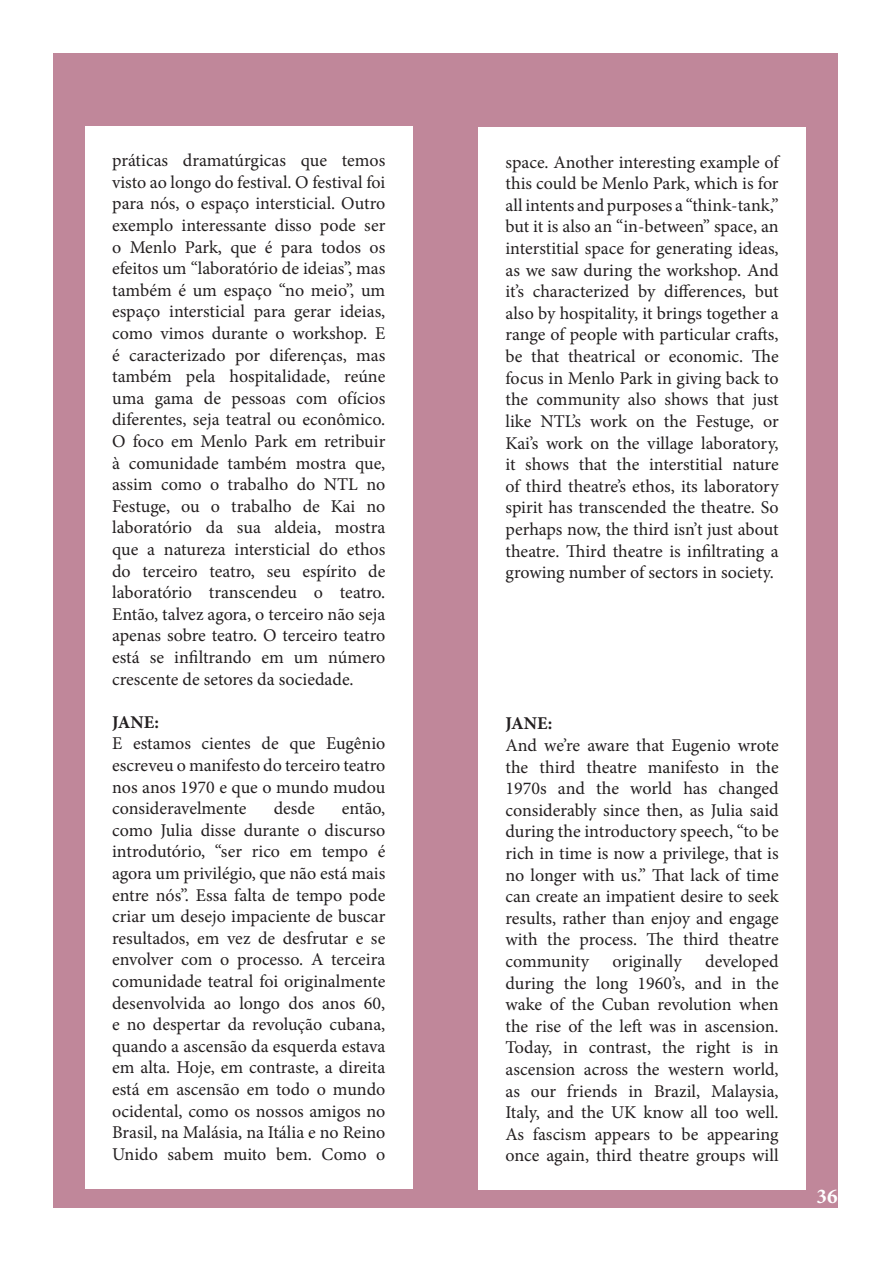
<style>
.page{position:relative;width:893px;height:1263px;background:#fff}
.page>*{position:absolute;margin:0;border:0;box-sizing:border-box;transform-origin:0 0}
.t1{font:700 21px "Minion Pro";color:#fff}
.t2{font:18px/21.6px "Minion Pro";color:#231f20;text-align:justify}
.t3{font:700 18px "Minion Pro";color:#231f20}
</style>
<div class="page">
<div style="left:53px;top:53px;width:785px;height:1155px;background:#c0879a"></div>
<div style="left:85px;top:126px;width:327px;height:1062px;background:#fff"></div>
<div style="left:478px;top:128px;width:328px;height:1062px;background:#fff"></div>
<p class="t2" style="left:112px;top:150px;width:275px">práticas dramatúrgicas que temos visto ao longo do festival. O festival foi para nós, o espaço intersticial. Outro exemplo interessante disso pode ser o Menlo Park, que é para todos os efeitos um “laboratório de ideias”, mas também é um espaço “no meio”, um espaço intersticial para gerar ideias, como vimos durante o workshop. E é caracterizado por diferenças, mas também pela hospitalidade, reúne uma gama de pessoas com ofícios diferentes, seja teatral ou econômico.<br>O foco em Menlo Park em retribuir à comunidade também mostra que, assim como o trabalho do NTL no Festuge, ou o trabalho de Kai no laboratório da sua aldeia, mostra que a natureza intersticial do ethos do terceiro teatro, seu espírito de laboratório transcendeu o teatro.<br>Então, talvez agora, o terceiro não seja apenas sobre teatro. O terceiro teatro está se infiltrando em um número crescente de setores da sociedade.</p>
<p class="t3" style="left:112px;top:709px;width:48px">JANE:</p>
<p class="t2" style="left:112px;top:733px;width:275px">E estamos cientes de que Eugênio escreveu o manifesto do terceiro teatro nos anos 1970 e que o mundo mudou consideravelmente</p>
<p class="t2" style="left:274px;top:798px;width:43px">desde</p>
<p class="t2" style="left:112px;top:798px;width:275px;text-indent:230px">então, como Julia disse durante o discurso introdutório, “ser rico em tempo é agora um privilégio, que não está mais entre nós”. Essa falta de tempo pode criar um desejo impaciente de buscar resultados, em vez de desfrutar e se envolver com o processo. A terceira comunidade teatral foi originalmente desenvolvida ao longo dos anos 60, e no despertar da revolução cubana, quando a ascensão da esquerda estava em alta. Hoje, em contraste, a direita está em ascensão em todo o mundo ocidental, como os nossos amigos no Brasil, na Malásia, na Itália e no Reino Unido sabem muito bem. Como o</p>
<p class="t2" style="left:505px;top:151px;width:275px">space. Another interesting example of this could be Menlo Park, which is for all intents and purposes a “think-tank,” but it is also an “in-between” space, an interstitial space for generating ideas, as we saw during the workshop. And it’s characterized by differences, but also by hospitality, it brings together a range of people with particular crafts, be that theatrical or economic. The focus in Menlo Park in giving back to the community also shows that just like NTL’s work on the Festuge, or Kai’s work on the village laboratory, it shows that the interstitial nature of third theatre’s ethos, its laboratory spirit has transcended the theatre. So perhaps now, the third isn’t just about theatre. Third theatre is infiltrating a growing number of sectors in society.</p>
<p class="t3" style="left:505px;top:711px;width:48px">JANE:</p>
<p class="t2" style="left:505px;top:734px;width:275px">And we’re aware that Eugenio wrote the third theatre manifesto in the 1970s and the world has changed considerably since then, as Julia said during the introductory speech, “to be rich in time is now a privilege, that is no longer with us.” That lack of time can create an impatient desire to seek results, rather than enjoy and engage with the process. The third theatre community</p>
<p class="t2" style="left:505px;top:950px;width:275px;text-indent:200px">developed during the long 1960’s, and in the wake of the Cuban revolution when the rise of the left was in ascension.<br>Today, in contrast, the right is in ascension across the western world, as our friends in Brazil, Malaysia, Italy, and the UK know all too well.<br>As fascism appears to be appearing once again, third theatre groups will</p>
<p class="t2" style="left:613px;top:950px;width:71px">originally</p>
<p class="t1" style="left:817px;top:1182px;width:22px">36</p>
</div>
